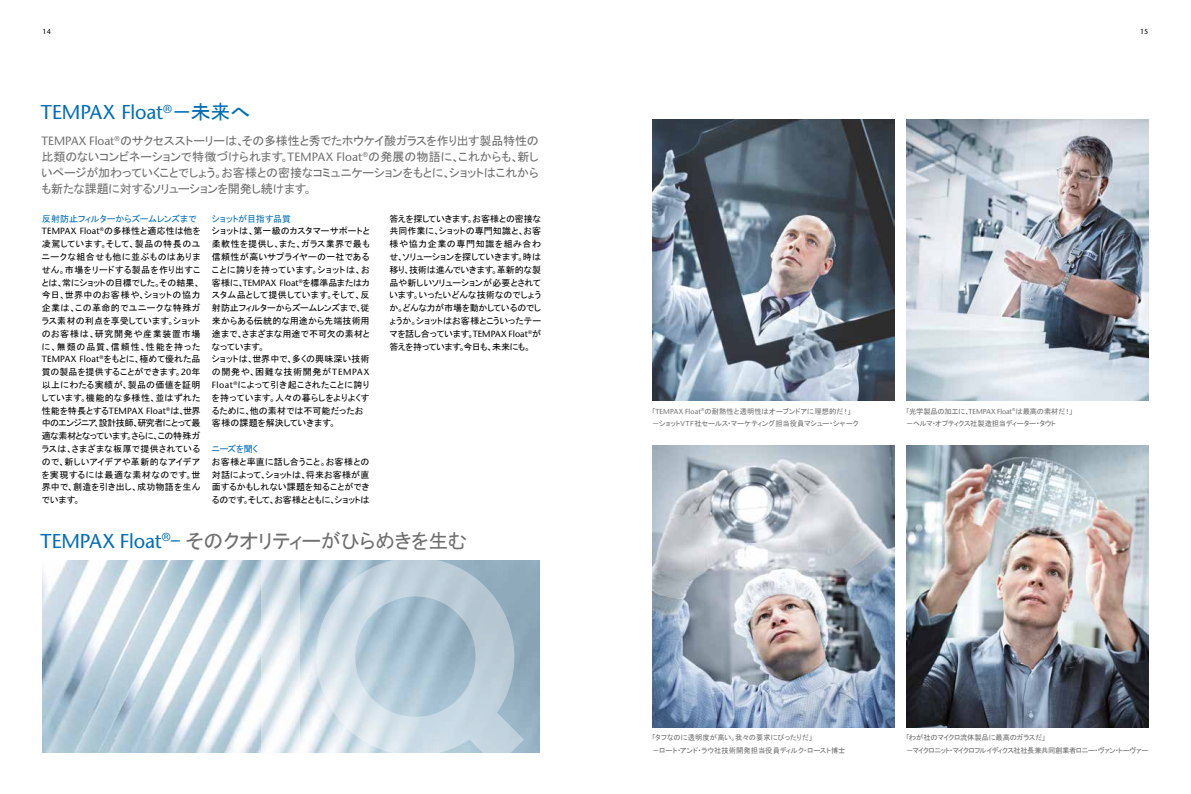
<style>
.page{position:relative;width:1191px;height:794px;background:#fff}
.page>*{position:absolute;margin:0;border:0;box-sizing:border-box;transform-origin:0 0}
.t1{font:20px "MS P Gothic";letter-spacing:-.015em;color:#706f6f}
.t2{font:20px "Stone Sans";letter-spacing:-.005em;color:#006eb8}
.t3{font:12px/16px "MS P Gothic";letter-spacing:-.005em;color:#706f6f;text-align:justify}
.t4{font:9px/12.8px "MS P Gothic";letter-spacing:.015em;color:#000;text-align:justify}
.t5{font:9px "MS P Gothic";letter-spacing:-.005em;color:#006eb8}
.t6{font:9px "Stone Sans";letter-spacing:.02em;color:#000}
.t7{font:7.2px/12.8px "MS P Gothic";letter-spacing:-.015em;color:#706f6f}
.t8{font:7.2px/12.8px "MS P Gothic";letter-spacing:.005em;color:#706f6f}
.t9{font:7.2px/12.8px "MS P Gothic";letter-spacing:-.05em;color:#706f6f}
.t10{font:7.2px "Stone Sans";color:#000}
.s1{font-family:"MS P Gothic"}
.s2{font-family:"Stone Sans"}
.s3{font-family:"Stone Sans";color:#006eb8}
.s4{color:#006eb8}
</style>
<div class="page">
<img style="left:652px;top:119px;width:242px;height:282px">
<img style="left:906px;top:119px;width:242px;height:282px">
<img style="left:652px;top:445px;width:242px;height:282px">
<img style="left:906px;top:446px;width:242px;height:281px">
<img style="left:43px;top:561px;width:496px;height:192px">
<svg style="left:261px;top:560px;width:38px;height:193px"></svg>
<svg style="left:316px;top:560px;width:208px;height:193px;background:#b8ccd8"></svg>
<p class="t10" style="left:43px;top:27px;width:10px">14</p>
<p class="t10" style="left:1140px;top:27px;width:10px">15</p>
<h1 class="t2" style="left:41px;top:101px;width:211px">TEMPAX Float<sup>®</sup><span class="s1">－未来へ</span></h1>
<h2 class="t3" style="left:41px;top:133px;width:499px"><span class="s2">TEMPAX Float</span><sup>®</sup>のサクセスストーリーは、その多様性と秀でたホウケイ酸ガラスを作り出す製品特性の比類のないコンビネーションで特徴づけられます。<span class="s2">TEMPAX Float</span><sup>®</sup>の発展の物語に、これからも、新しいページが加わっていくことでしょう。お客様との密接なコミュニケーションをもとに、ショットはこれからも新たな課題に対するソリューションを開発し続けます。</h2>
<p class="t5" style="left:42px;top:214px;width:156px">反射防止フィルターからズームレンズまで</p>
<p class="t6" style="left:42px;top:226px;width:160px">TEMPAX Float<sup>®</sup><span class="s1">の多様性と適応性は他を</span></p>
<p class="t4" style="left:42px;top:237px;width:160px">凌駕しています。そして、製品の特長のユニークな組合せも他に並ぶものはありません。市場をリードする製品を作り出すことは、常にショットの目標でした。その結果、今日、世界中のお客様や、ショットの協力企業は、この革命的でユニークな特殊ガラス素材の利点を享受しています。ショットのお客様は、研究開発や産業装置市場に、無類の品質、信頼性、性能を持った<span class="s2">TEMPAX Float</span><sup>®</sup>をもとに、極めて優れた品質の製品を提供することができます。<span class="s2">20</span>年以上にわたる実績が、製品の価値を証明しています。機能的な多様性、並はずれた性能を特長とする<span class="s2">TEMPAX Float</span><sup>®</sup>は、世界中のエンジニア、設計技師、研究者にとって最適な素材となっています。さらに、この特殊ガラスは、さまざまな板厚で提供されているので、新しいアイデアや革新的なアイデアを実現するには最適な素材なのです。世界中で、創造を引き出し、成功物語を生んでいます。</p>
<p class="t5" style="left:212px;top:214px;width:81px">ショットが目指す品質</p>
<p class="t4" style="left:212px;top:225px;width:159px;text-align:left">ショットは、第一級のカスタマーサポートと柔軟性を提供し、また、ガラス業界で最も信頼性が高いサプライヤーの一社であることに誇りを持っています。ショットは、お客様に、<span class="s2">TEMPAX Float</span><sup>®</sup>を標準品またはカスタム品として提供しています。そして、反射防止フィルターからズームレンズまで、従来からある伝統的な用途から先端技術用途まで、さまざまな用途で不可欠の素材となっています。<br>ショットは、世界中で、多くの興味深い技術の開発や、困難な技術開発が<span class="s2">TEMPAX<br>Float</span><sup>®</sup>によって引き起こされたことに誇りを持っています。人々の暮らしをよりよくするために、他の素材では不可能だったお客様の課題を解決していきます。</p>
<p class="t5" style="left:212px;top:444px;width:47px">ニーズを聞く</p>
<p class="t4" style="left:212px;top:455px;width:159px">お客様と率直に話し合うこと。お客様との対話によって、ショットは、将来お客様が直面するかもしれない課題を知ることができるのです。そして、お客様とともに、ショットは</p>
<p class="t4" style="left:389px;top:212px;width:153px">答えを探していきます。お客様との密接な共同作業に、ショットの専門知識と、お客様や協力企業の専門知識を組み合わせ、ソリューションを探していきます。時は移り、技術は進んでいきます。革新的な製品や新しいソリューションが必要とされています。いったいどんな技術なのでしょうか。どんな力が市場を動かしているのでしょうか。ショットはお客様とこういったテーマを話し合っています。<span class="s2">TEMPAX Float</span><sup>®</sup>が答えを持っています。今日も、未来にも。</p>
<h1 class="t1" style="left:41px;top:531px;width:428px"><span class="s3">TEMPAX Float</span><sup>®</sup><span class="s4">–</span> そのクオリティーがひらめきを生む</h1>
<p class="t8" style="left:652px;top:405px;width:208px">「<span class="s2">TEMPAX Float</span><sup>®</sup>の耐熱性と透明性はオーブンドアに理想的だ！」－ショットVTF社セールス・マーケティング担当役員マシュー・シャーク</p>
<p class="t7" style="left:906px;top:405px;width:168px">「光学製品の加工に、<span class="s2">TEMPAX Float</span><sup>®</sup>は最高の素材だ！」－ヘルマ・オプティクス社製造担当ディーター・タウト</p>
<p class="t7" style="left:652px;top:731px;width:195px">「タフなのに透明度が高い。我々の要求にぴったりだ」<br>－ロート・アンド・ラウ社技術開発担当役員ディルク・ロースト博士</p>
<p class="t9" style="left:906px;top:731px;width:244px">「わが社のマイクロ流体製品に最高のガラスだ」<br>－マイクロニット・マイクロフルイディクス社社長兼共同創業者ロニー・ヴァン・トーヴァー</p>
</div>
